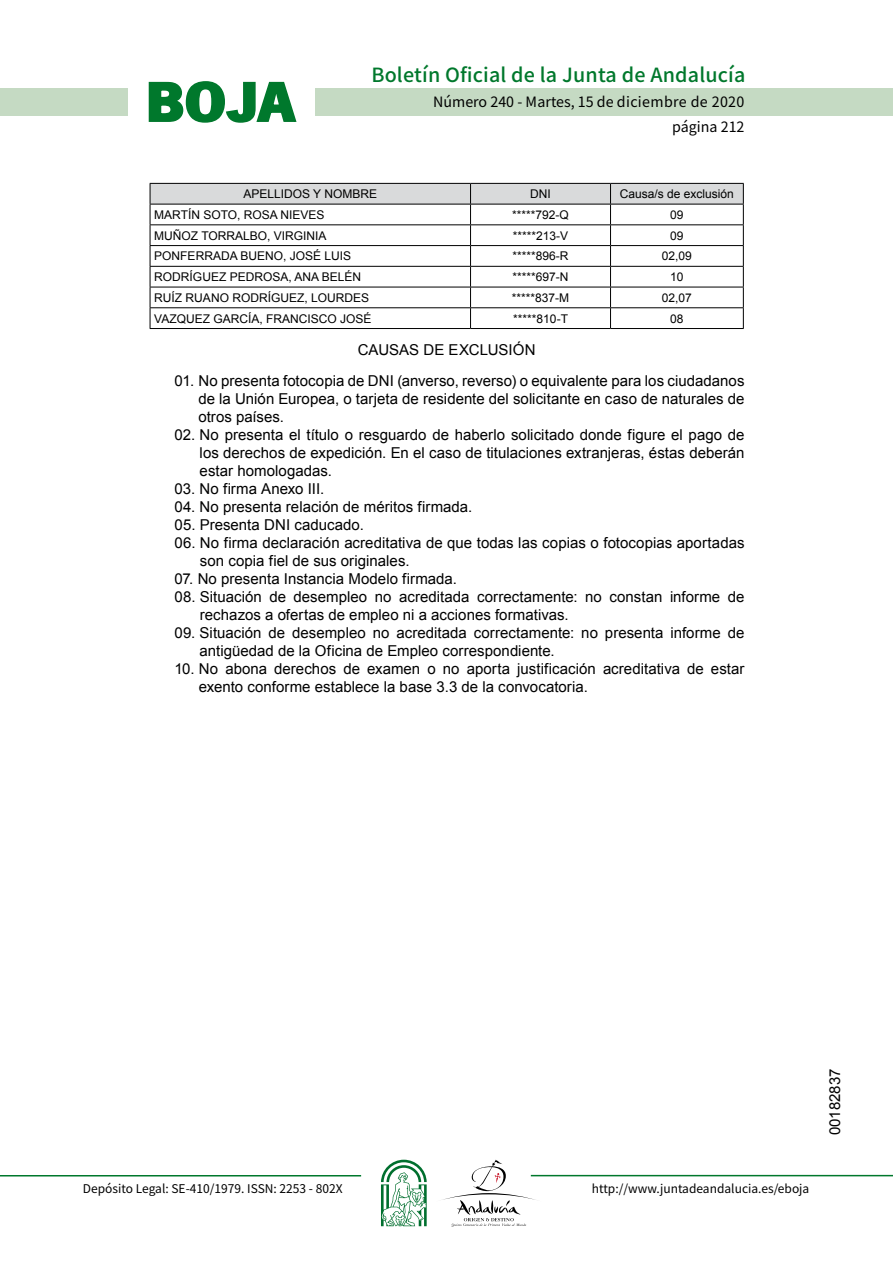
<style>
.page{position:relative;width:893px;height:1263px;background:#fff}
.page>*{position:absolute;margin:0;border:0;box-sizing:border-box;transform-origin:0 0}
.t1{font:700 57.75px "News Got T";color:#00782c;scale:1.14 1}
.t2{font:500 19.5px "Noto Sans HK";letter-spacing:.01em;color:#00782c}
.t3{font:15px/18px "Arial";color:#000}
.t4{font:14.25px/24.5px "Noto Sans HK";color:#000;text-align:right}
.t5{font:12px "Arial";color:#000}
.t6{font:12px "Noto Sans HK";color:#000}
</style>
<div class="page">
<div style="left:315px;top:88px;width:577px;height:28px;background:#c5dac3"></div>
<div style="left:0;top:88px;width:128px;height:28px;background:#c5dac3"></div>
<hr style="left:0;top:1175px;width:361px;height:2px;background:#00782c">
<hr style="left:531px;top:1175px;width:361px;height:1px;background:#00782c">
<svg style="left:148px;top:81px;width:149px;height:42px"></svg>
<svg style="left:442px;top:1160px;width:100px;height:67px"></svg>
<svg style="left:381px;top:1160px;width:45px;height:66px"></svg>
<svg style="left:150px;top:183px;width:594px;height:145px"></svg>
<hr style="left:150px;top:328px;width:320px;height:1px;background:#000">
<hr style="left:470px;top:328px;width:140px;height:1px;background:#000">
<hr style="left:610px;top:328px;width:133px;height:1px;background:#000">
<h1 class="t1" style="left:145px;top:68px;width:133px">BOJA</h1>
<h2 class="t2" style="left:371px;top:64px;width:375px">Boletín Oficial de la Junta de Andalucía</h2>
<p class="t4" style="left:433px;top:90px;width:313px">Número 240 - Martes, 15 de diciembre de 2020 página 212</p>
<p class="t5" style="left:243px;top:186px;width:135px">APELLIDOS Y NOMBRE</p>
<p class="t5" style="left:530px;top:186px;width:22px">DNI</p>
<p class="t5" style="left:620px;top:186px;width:116px">Causa/s de exclusión</p>
<p class="t5" style="left:154px;top:207px;width:172px">MARTÍN SOTO, ROSA NIEVES</p>
<p class="t5" style="left:512px;top:207px;width:58px">*****792-Q</p>
<p class="t5" style="left:670px;top:207px;width:15px">09</p>
<p class="t5" style="left:154px;top:228px;width:174px">MUÑOZ TORRALBO, VIRGINIA</p>
<p class="t5" style="left:513px;top:228px;width:57px">*****213-V</p>
<p class="t5" style="left:670px;top:228px;width:15px">09</p>
<p class="t5" style="left:154px;top:248px;width:198px">PONFERRADA BUENO, JOSÉ LUIS</p>
<p class="t5" style="left:512px;top:248px;width:58px">*****896-R</p>
<p class="t5" style="left:662px;top:248px;width:32px">02,09</p>
<p class="t5" style="left:154px;top:269px;width:208px">RODRÍGUEZ PEDROSA, ANA BELÉN</p>
<p class="t5" style="left:512px;top:269px;width:58px">*****697-N</p>
<p class="t5" style="left:670px;top:269px;width:15px">10</p>
<p class="t5" style="left:154px;top:290px;width:216px">RUÍZ RUANO RODRÍGUEZ, LOURDES</p>
<p class="t5" style="left:512px;top:290px;width:59px">*****837-M</p>
<p class="t5" style="left:662px;top:290px;width:32px">02,07</p>
<p class="t5" style="left:154px;top:310px;width:219px">VAZQUEZ GARCÍA, FRANCISCO JOSÉ</p>
<p class="t5" style="left:513px;top:310px;width:56px">*****810-T</p>
<p class="t5" style="left:670px;top:310px;width:15px">08</p>
<p class="t3" style="left:358px;top:341px;width:22px">Causas</p>
<p class="t3" style="left:423px;top:341px;width:55px">de Exclusi</p>
<p class="t3" style="left:513px;top:341px;width:22px">ón</p>
<p class="t3" style="left:198px;top:372px;width:547px;text-align:justify;text-indent:-24px">01. No presenta fotocopia de DNI (anverso, reverso) o equivalente para los ciudadanos de la Unión Europea, o tarjeta de residente del solicitante en caso de naturales de otros países.</p>
<p class="t3" style="left:200px;top:426px;width:546px;text-align:justify;text-indent:-25px">02. No presenta el título o resguardo de haberlo solicitado donde figure el pago de los derechos de expedición. En el caso de titulaciones extranjeras, éstas deberán estar homologadas.</p>
<p class="t3" style="left:174px;top:480px;width:151px">03. No firma Anexo III.</p>
<p class="t3" style="left:174px;top:498px;width:299px">04. No presenta relación de méritos firmada.</p>
<p class="t3" style="left:174px;top:516px;width:191px">05. Presenta DNI caducado.</p>
<p class="t3" style="left:200px;top:534px;width:546px;text-indent:-25px">06. No firma declaración acreditativa de que todas las copias o fotocopias aportadas son copia fiel de sus originales.</p>
<p class="t3" style="left:174px;top:570px;width:284px">07. No presenta Instancia Modelo firmada.</p>
<p class="t3" style="left:200px;top:588px;width:546px;text-indent:-25px">08. Situación de desempleo no acreditada correctamente: no constan informe de rechazos a ofertas de empleo ni a acciones formativas.</p>
<p class="t3" style="left:199px;top:624px;width:546px;text-indent:-25px">09. Situación de desempleo no acreditada correctamente: no presenta informe de antigüedad de la Oficina de Empleo correspondiente.</p>
<p class="t3" style="left:199px;top:660px;width:547px;text-indent:-24px">10. No abona derechos de examen o no aporta justificación acreditativa de estar exento conforme establece la base 3.3 de la convocatoria.</p>
<p class="t6" style="left:83px;top:1181px;width:261px">Depósito Legal: SE-410/1979. ISSN: 2253 - 802X</p>
<p class="t6" style="left:592px;top:1181px;width:219px">http://www.juntadeandalucia.es/eboja</p>
<p class="t3" style="left:826px;top:1135px;width:68px;rotate:-90deg">00182837</p>
</div>
